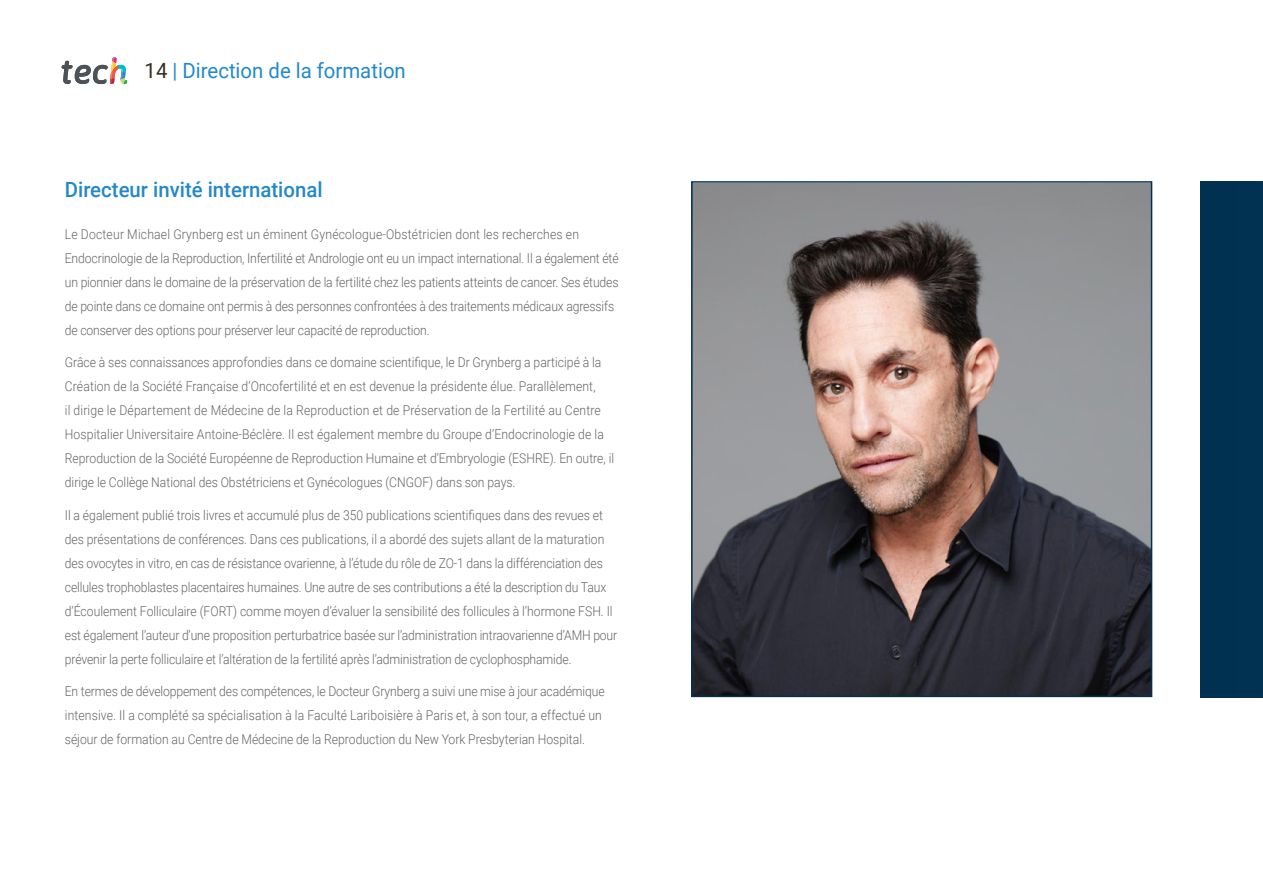
<style>
.page{position:relative;width:1263px;height:893px;background:#fff}
.page>*{position:absolute;margin:0;border:0;box-sizing:border-box;transform-origin:0 0}
.t1{font:500 21px "Roboto";color:#2488c7}
.t2{font:21px "Roboto";color:#2289ca}
.t3{font:300 13.5px/24px "Roboto";color:#656565;scale:.9 1}
.s1{color:#312e20}
</style>
<div class="page">
<svg style="left:62px;top:57px;width:65px;height:28px"></svg>
<img style="left:694px;top:184px;width:455px;height:510px">
<div style="left:691px;top:181px;width:461px;height:516px;border:2px solid #013151"></div>
<div style="left:1200px;top:181px;width:63px;height:516px;background:#013151"></div>
<h1 class="t2" style="left:145px;top:56px;width:263px"><span class="s1">14</span> | Direction de la formation</h1>
<h1 class="t1" style="left:65px;top:175px;width:259px">Directeur invité international</h1>
<p class="t3" style="left:65px;top:221px;width:617px">Le Docteur Michael Grynberg est un éminent Gynécologue-Obstétricien dont les recherches en Endocrinologie de la Reproduction, Infertilité et Andrologie ont eu un impact international. Il a également été un pionnier dans le domaine de la préservation de la fertilité chez les patients atteints de cancer. Ses études de pointe dans ce domaine ont permis à des personnes confrontées à des traitements médicaux agressifs de conserver des options pour préserver leur capacité de reproduction.</p>
<p class="t3" style="left:65px;top:350px;width:612px">Grâce à ses connaissances approfondies dans ce domaine scientifique, le Dr Grynberg a participé à la Création de la Société Française d’Oncofertilité et en est devenue la présidente élue. Parallèlement,<br>il dirige le Département de Médecine de la Reproduction et de Préservation de la Fertilité au Centre Hospitalier Universitaire Antoine-Béclère. Il est également membre du Groupe d’Endocrinologie de la Reproduction de la Société Européenne de Reproduction Humaine et d’Embryologie (ESHRE). En outre, il dirige le Collège National des Obstétriciens et Gynécologues (CNGOF) dans son pays.</p>
<p class="t3" style="left:65px;top:502px;width:615px">Il a également publié trois livres et accumulé plus de 350 publications scientifiques dans des revues et des présentations de conférences. Dans ces publications, il a abordé des sujets allant de la maturation des ovocytes in vitro, en cas de résistance ovarienne, à l’étude du rôle de ZO-1 dans la différenciation des cellules trophoblastes placentaires humaines. Une autre de ses contributions a été la description du Taux d’Écoulement Folliculaire (FORT) comme moyen d’évaluer la sensibilité des follicules à l’hormone FSH. Il est également l’auteur d’une proposition perturbatrice basée sur l’administration intraovarienne d’AMH pour prévenir la perte folliculaire et l’altération de la fertilité après l’administration de cyclophosphamide.</p>
<p class="t3" style="left:65px;top:679px;width:601px">En termes de développement des compétences, le Docteur Grynberg a suivi une mise à jour académique intensive. Il a complété sa spécialisation à la Faculté Lariboisière à Paris et, à son tour, a effectué un séjour de formation au Centre de Médecine de la Reproduction du New York Presbyterian Hospital.</p>
</div>
